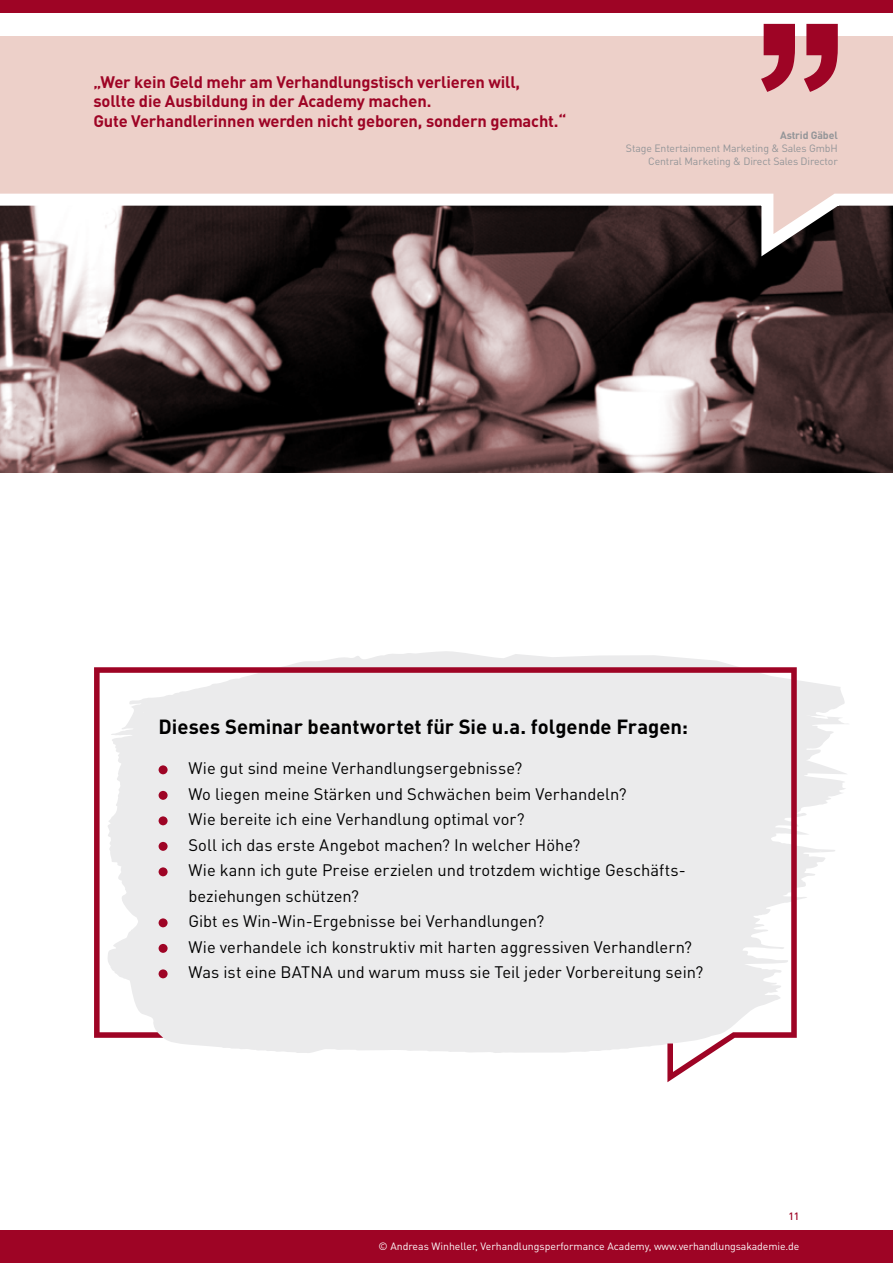
<style>
.page{position:relative;width:893px;height:1263px;background:#fff}
.page>*{position:absolute;margin:0;border:0;box-sizing:border-box;transform-origin:0 0}
.t1{font:700 20.25px "DINOT";color:#000}
.t2{font:16.5px "DINOT";color:#000}
.t3{font:700 16.5px/19.8px "DINOT";letter-spacing:-.01em;color:#9e0425}
.t4{font:10.5px "DINOT";color:#fff}
.t5{font:10.5px/12.6px "DINOT";letter-spacing:-.01em;color:#939598;text-align:right}
.t6{font:700 10.5px "DINOT";letter-spacing:-.01em;color:#939598}
.t7{font:500 10.5px "DINOT";color:#9e0425}
</style>
<div class="page">
<div style="left:0;top:1230px;width:893px;height:33px;background:#9e0425"></div>
<img style="left:0;top:267px;width:893px;height:205px">
<svg style="left:283px;top:651px;width:563px;height:249px"></svg>
<svg style="left:94px;top:667px;width:703px;height:415px;background:#ebe6e8"></svg>
<div style="left:159px;top:765px;width:9px;height:9px;background:#9e0425;border-radius:50%"></div>
<div style="left:159px;top:791px;width:9px;height:9px;background:#9e0425;border-radius:50%"></div>
<div style="left:159px;top:816px;width:9px;height:9px;background:#9e0425;border-radius:50%"></div>
<div style="left:159px;top:842px;width:9px;height:9px;background:#9e0425;border-radius:50%"></div>
<div style="left:159px;top:867px;width:9px;height:9px;background:#9e0425;border-radius:50%"></div>
<div style="left:159px;top:918px;width:9px;height:9px;background:#9e0425;border-radius:50%"></div>
<div style="left:159px;top:944px;width:9px;height:9px;background:#9e0425;border-radius:50%"></div>
<div style="left:159px;top:969px;width:9px;height:9px;background:#9e0425;border-radius:50%"></div>
<svg style="left:0;top:36px;width:893px;height:231px;background:#c0a9a5"></svg>
<div style="left:0;top:0;width:893px;height:13px;background:#9e0425"></div>
<svg style="left:761px;top:24px;width:77px;height:68px;background:#bd5567"></svg>
<p class="t3" style="left:94px;top:71px;width:474px">„Wer kein Geld mehr am Verhandlungstisch verlieren will,<br>sollte die Ausbildung in der Academy machen.<br>Gute Verhandlerinnen werden nicht geboren, sondern gemacht.“</p>
<p class="t6" style="left:780px;top:129px;width:59px">Astrid Gäbel</p>
<p class="t5" style="left:626px;top:142px;width:213px">Stage Entertainment Marketing &amp; Sales GmbH<br>Central Marketing &amp; Direct Sales Director</p>
<p class="t1" style="left:159px;top:713px;width:531px">Dieses Seminar beantwortet für Sie u.a. folgende Fragen:</p>
<p class="t2" style="left:188px;top:757px;width:336px">Wie gut sind meine Verhandlungsergebnisse?</p>
<p class="t2" style="left:188px;top:783px;width:440px">Wo liegen meine Stärken und Schwächen beim Verhandeln?</p>
<p class="t2" style="left:188px;top:808px;width:338px">Wie bereite ich eine Verhandlung optimal vor?</p>
<p class="t2" style="left:168px;top:834px;width:414px">Soll ich das erste Angebot machen? I n welcher Höhe?</p>
<p class="t2" style="left:188px;top:859px;width:499px">Wie kann ich gute Preise erzielen und trotzdem wichtige Geschäfts-</p>
<p class="t2" style="left:188px;top:885px;width:172px">beziehungen schützen?</p>
<p class="t2" style="left:168px;top:910px;width:378px">Gibt es Win-Win-Ergebnisse bei Verhandlungen?</p>
<p class="t2" style="left:188px;top:936px;width:505px">Wie verhandele ich konstruktiv mit harten aggressiven Verhandlern?</p>
<p class="t2" style="left:188px;top:961px;width:115px">Was ist eine BATNA</p>
<p class="t2" style="left:337px;top:961px;width:368px">und warum muss sie Teil jeder Vorbereitung sein?</p>
<p class="t7" style="left:788px;top:1209px;width:13px">11</p>
<p class="t4" style="left:379px;top:1238px;width:422px">© Andreas Winheller, Verhandlungsperformance Academy, www.verhandlungsakademie.de</p>
</div>
